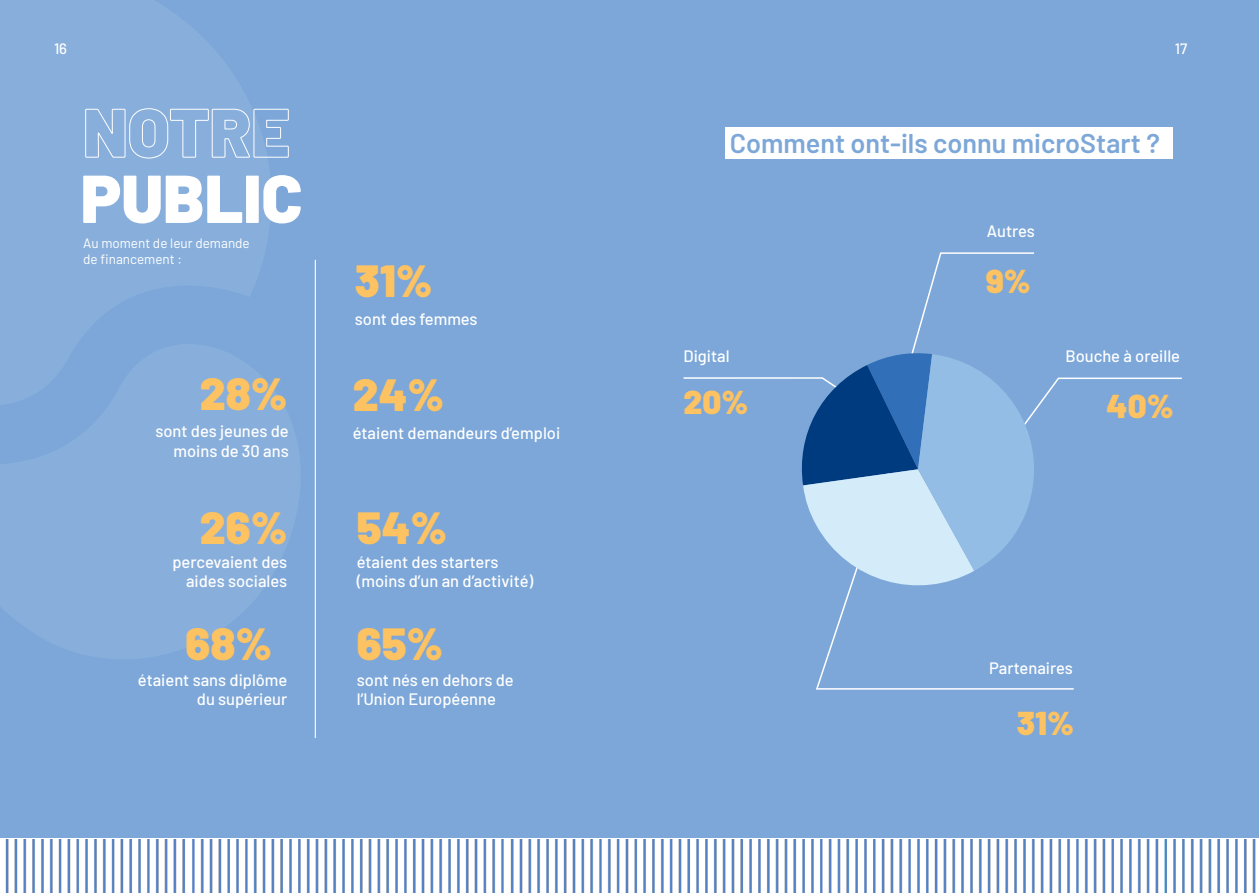
<style>
.page{position:relative;width:1259px;height:893px;background:#fff}
.page>*{position:absolute;margin:0;border:0;box-sizing:border-box;transform-origin:0 0}
.t1{font:900 45px "Barlow";color:#fdc262}
.t2{font:900 33px "Barlow";color:#fdc262}
.t3{font:600 27px "Barlow";color:#7ca7d8}
.t4{font:500 16.5px/19.8px "Barlow";color:#fff;text-align:right}
.t5{font:500 15px "Barlow";color:#fff}
.t6{font:13.5px "Barlow";color:#fff}
</style>
<div class="page">
<div style="left:0;top:0;width:1259px;height:838px;background:#7ca7d8"></div>
<img style="left:5px;top:839px;width:1251px;height:54px">
<hr style="left:315px;top:260px;width:1px;height:478px;background:#fff">
<svg style="left:0;top:316px;width:316px;height:366px;fill:#88afdb"></svg>
<svg style="left:0;top:0;width:297px;height:430px;fill:#88afdb"></svg>
<div style="left:725px;top:127px;width:448px;height:31px;background:#fff"></div>
<svg style="left:816px;top:602px;width:258px;height:88px"></svg>
<svg style="left:683px;top:252px;width:499px;height:350px"></svg>
<p class="t5" style="left:54px;top:38px;width:15px">16</p>
<p class="t5" style="left:1175px;top:38px;width:14px">17</p>
<p class="t6" style="left:83px;top:233px;width:168px">Au moment de leur demande</p>
<p class="t6" style="left:83px;top:249px;width:100px">de financement :</p>
<p class="t1" style="left:200px;top:360px;width:89px">28%</p>
<p class="t4" style="left:155px;top:420px;width:135px">sont des jeunes de moins de 30 ans</p>
<p class="t1" style="left:200px;top:493px;width:89px">26%</p>
<p class="t4" style="left:172px;top:550px;width:116px">percevaient des</p>
<p class="t4" style="left:186px;top:570px;width:103px">aides sociales</p>
<p class="t1" style="left:185px;top:610px;width:88px">68%</p>
<p class="t4" style="left:138px;top:668px;width:151px">étaient sans diplôme</p>
<p class="t4" style="left:197px;top:688px;width:92px">du supérieur</p>
<p class="t1" style="left:355px;top:247px;width:79px">31%</p>
<p class="t4" style="left:355px;top:308px;width:124px">sont des femmes</p>
<p class="t1" style="left:353px;top:361px;width:93px">24%</p>
<p class="t4" style="left:353px;top:422px;width:209px">étaient demandeurs d’emploi</p>
<p class="t1" style="left:357px;top:493px;width:92px">54%</p>
<p class="t4" style="left:357px;top:550px;width:143px">étaient des starters</p>
<p class="t4" style="left:357px;top:570px;width:178px">(moins d’un an d’activité)</p>
<p class="t1" style="left:357px;top:610px;width:88px">65%</p>
<p class="t4" style="left:357px;top:668px;width:158px">sont nés en dehors de</p>
<p class="t4" style="left:357px;top:688px;width:141px">l’Union Européenne</p>
<p class="t3" style="left:729px;top:123px;width:431px">Comment ont-ils connu microStart ?</p>
<p class="t4" style="left:986px;top:220px;width:50px">Autres</p>
<p class="t4" style="left:683px;top:344px;width:48px">Digital</p>
<p class="t2" style="left:683px;top:377px;width:66px">20%</p>
<p class="t2" style="left:986px;top:256px;width:46px">9%</p>
<p class="t4" style="left:1065px;top:345px;width:116px">Bouche à oreille</p>
<p class="t2" style="left:1106px;top:381px;width:68px">40%</p>
<p class="t4" style="left:989px;top:657px;width:85px">Partenaires</p>
<p class="t2" style="left:1017px;top:698px;width:58px">31%</p>
</div>
